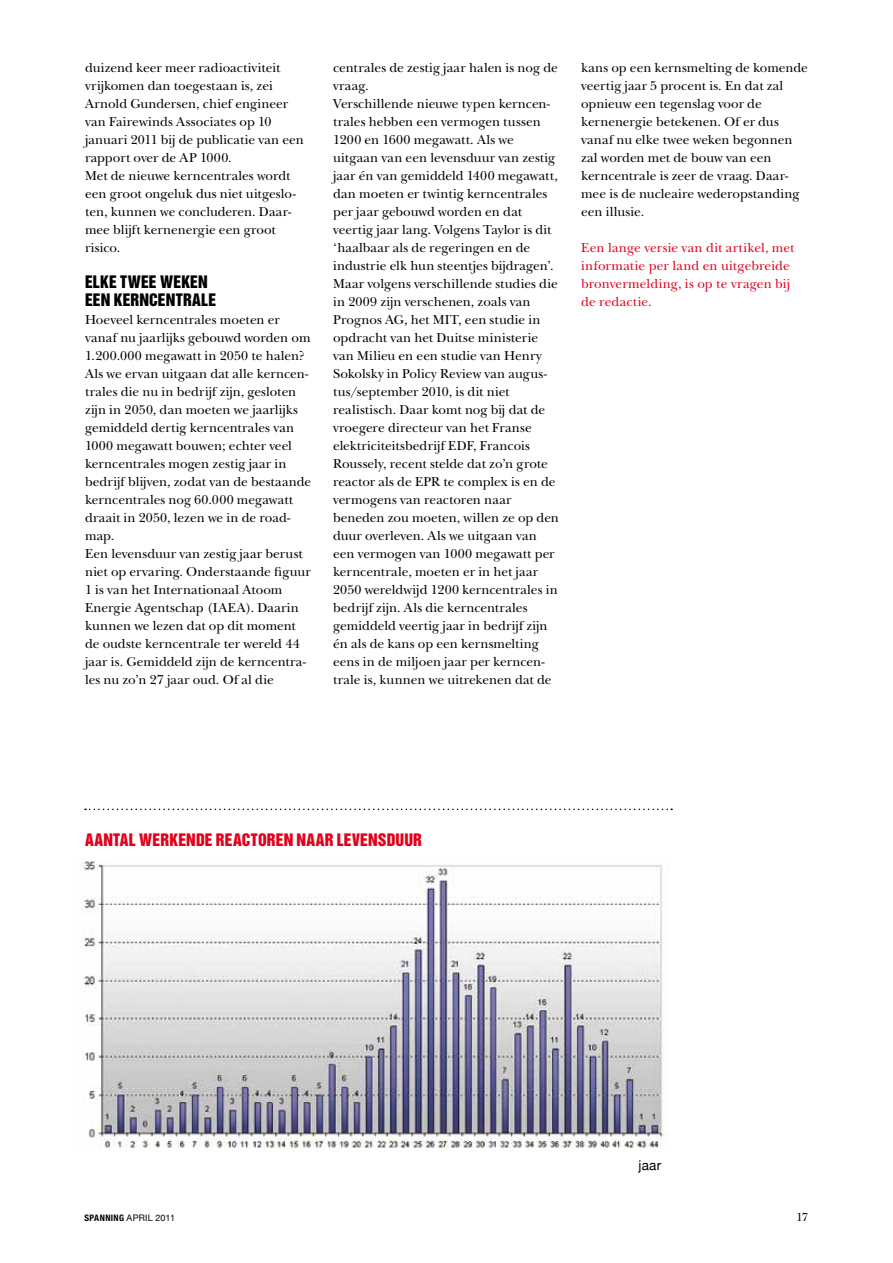
<style>
.page{position:relative;width:893px;height:1263px;background:#fff}
.page>*{position:absolute;margin:0;border:0;box-sizing:border-box;transform-origin:0 0}
.t1{font:15.75px "Helvetica Inserat LT Std";letter-spacing:.01em;color:#e2001a}
.t2{font:15.75px/18px "Helvetica Inserat LT Std";letter-spacing:.01em;color:#000}
.t3{font:13.5px/18px "New Baskerville Std";color:#000}
.t4{font:13.5px/18px "New Baskerville Std";letter-spacing:.005em;color:#e2001a}
.t5{font:13.5px "Helvetica Neue";color:#000}
.t6{font:12px "New Baskerville Std";color:#000}
.t7{font:9px "Helvetica Neue";letter-spacing:.02em;color:#000}
.s1{font-family:"Helvetica Neue LT Std";font-weight:700;font-stretch:condensed}
</style>
<div class="page">
<img style="left:82px;top:861px;width:587px;height:287px">
<svg style="left:85px;top:809px;width:587px;height:1px"></svg>
<p class="t3" style="left:85px;top:59px;width:220px">duizend keer meer radioactiviteit vrijkomen dan toegestaan is, zei<br>Arnold Gundersen, chief engineer van Fairewinds Associates op 10 januari 2011 bij de publicatie van een rapport over de AP 1000.<br>Met de nieuwe kerncentrales wordt een groot ongeluk dus niet uitgeslo&shy;ten, kunnen we concluderen. Daar&shy;mee blijft kernenergie een groot risico.</p>
<p class="t2" style="left:85px;top:273px;width:133px">ELKE TWEE WEKEN<br>EEN KERNCENTRALE</p>
<p class="t3" style="left:85px;top:311px;width:228px">Hoeveel kerncentrales moeten er vanaf nu jaarlijks gebouwd worden om 1.200.000 megawatt in 2050 te halen?<br>Als we ervan uitgaan dat alle kerncen&shy;trales die nu in bedrijf zijn, gesloten zijn in 2050, dan moeten we jaarlijks gemiddeld dertig kerncentrales van 1000 megawatt bouwen; echter veel kerncentrales mogen zestig jaar in bedrijf blijven, zodat van de bestaande kerncentrales nog 60.000 megawatt draait in 2050, lezen we in de road&shy;map.<br>Een levensduur van zestig jaar berust niet op ervaring. Onderstaande figuur 1 is van het Internationaal Atoom Energie Agentschap (IAEA). Daarin kunnen we lezen dat op dit moment de oudste kerncentrale ter wereld 44 jaar is. Gemiddeld zijn de kerncentra&shy;les nu zo’n 27 jaar oud. Of al die</p>
<p class="t3" style="left:333px;top:59px;width:227px">centrales de zestig jaar halen is nog de vraag.<br>Verschillende nieuwe typen kerncen&shy;trales hebben een vermogen tussen 1200 en 1600 megawatt. Als we uitgaan van een levensduur van zestig jaar én van gemiddeld 1400 megawatt, dan moeten er twintig kerncentrales per jaar gebouwd worden en dat veertig jaar lang. Volgens Taylor is dit ‘haalbaar als de regeringen en de industrie elk hun steentjes bijdragen’.<br>Maar volgens verschillende studies die in 2009 zijn verschenen, zoals van Prognos AG, het MIT, een studie in opdracht van het Duitse ministerie van Milieu en een studie van Henry Sokolsky in Policy Review van augus&shy;tus/september 2010, is dit niet realistisch. Daar komt nog bij dat de vroegere directeur van het Franse elektriciteitsbedrijf EDF, Francois Roussely, recent stelde dat zo’n grote reactor als de EPR te complex is en de vermogens van reactoren naar beneden zou moeten, willen ze op den duur overleven. Als we uitgaan van een vermogen van 1000 megawatt per kerncentrale, moeten er in het jaar 2050 wereldwijd 1200 kerncentrales in bedrijf zijn. Als die kerncentrales gemiddeld veertig jaar in bedrijf zijn én als de kans op een kernsmelting eens in de miljoen jaar per kerncen&shy;trale is, kunnen we uitrekenen dat de</p>
<p class="t3" style="left:581px;top:58px;width:228px">kans op een kernsmelting de komende veertig jaar 5 procent is. En dat zal opnieuw een tegenslag voor de kernenergie betekenen. Of er dus vanaf nu elke twee weken begonnen zal worden met de bouw van een kerncentrale is zeer de vraag. Daar&shy;mee is de nucleaire wederopstanding een illusie.</p>
<p class="t4" style="left:581px;top:238px;width:215px">Een lange versie van dit artikel, met informatie per land en uitgebreide bronvermelding, is op te vragen bij de redactie.</p>
<p class="t1" style="left:85px;top:830px;width:338px">AANTAL WERKENDE REACTOREN NAAR LEVENSDUUR</p>
<p class="t5" style="left:639px;top:1157px;width:24px">jaar</p>
<p class="t7" style="left:84px;top:1212px;width:92px"><span class="s1">SPANNING</span> april 2011</p>
<p class="t6" style="left:796px;top:1210px;width:13px">17</p>
</div>
